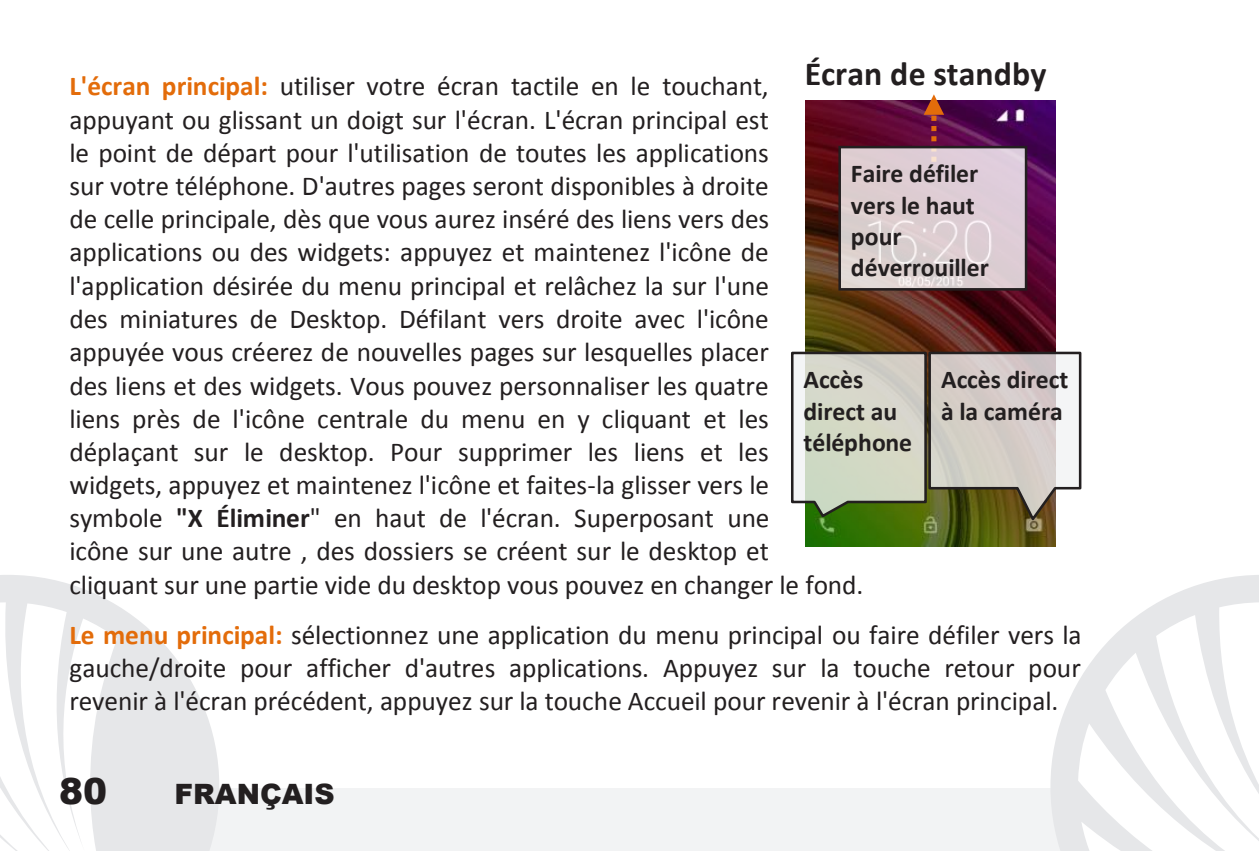
<style>
.page{position:relative;width:1259px;height:851px;background:#fff}
.page>*{position:absolute;margin:0;border:0;box-sizing:border-box;transform-origin:0 0}
.t1{font:900 36px "Arial";color:#231f20}
.t2{font:700 34px "Calibri";letter-spacing:.005em;color:#231f20}
.t3{font:900 28px "Arial";color:#231f20}
.t4{font:27.2px/33.2px "Calibri";letter-spacing:-.005em;color:#231f20}
.t5{font:700 25.6px/31.2px "Calibri";color:#231f20}
.s1{font-weight:700;color:#e36c0a}
.s2{font-weight:700}
</style>
<div class="page">
<div style="left:148px;top:787px;width:931px;height:63px;background:#f2f3f4"></div>
<svg style="left:0;top:575px;width:219px;height:275px;fill:#e6e7e9"></svg>
<svg style="left:1050px;top:575px;width:209px;height:275px"></svg>
<img style="left:805px;top:101px;width:250px;height:445px">
<svg style="left:923px;top:94px;width:21px;height:52px"></svg>
<svg style="left:791px;top:350px;width:291px;height:174px;background:#bba"></svg>
<div style="left:839px;top:147px;width:187px;height:142px;background:#fff;opacity:.8"></div>
<div style="left:838px;top:146px;width:189px;height:144px;border:3px solid #231f20"></div>
<p class="t2" style="left:804px;top:52px;width:243px">Écran de standby</p>
<p class="t4" style="left:69px;top:70px;width:795px"><span class="s1">L'écran principal:</span> utiliser votre écran tactile en le touchant, appuyant ou glissant un doigt sur l'écran. L'écran principal est<br>le point de départ pour l'utilisation de toutes les applications<br>sur votre téléphone. D'autres pages seront disponibles à droite<br>de celle principale, dès que vous aurez inséré des liens vers des applications ou des widgets: appuyez et maintenez l'icône de l'application désirée du menu principal et relâchez la sur l'une<br>des miniatures de Desktop. Défilant vers droite avec l'icône appuyée vous créerez de nouvelles pages sur lesquelles placer<br>des liens et des widgets. Vous pouvez personnaliser les quatre<br>liens près de l'icône centrale du menu en y cliquant et les déplaçant sur le desktop. Pour supprimer les liens et les widgets, appuyez et maintenez l'icône et faites-la glisser vers le symbole <span class="s2">"X Éliminer</span>" en haut de l'écran. Superposant une<br>icône sur une autre , des dossiers se créent sur le desktop et cliquant sur une partie vide du desktop vous pouvez en changer le fond.</p>
<p class="t4" style="left:69px;top:618px;width:1013px;text-align:justify"><span class="s1">Le menu principal:</span> sélectionnez une application du menu principal ou faire défiler vers la gauche/droite pour afficher d'autres applications. Appuyez sur la touche retour pour revenir à l'écran précédent, appuyez sur la touche Accueil pour revenir à l'écran principal.</p>
<p class="t5" style="left:851px;top:158px;width:139px">Faire défiler vers le haut pour déverrouiller</p>
<p class="t5" style="left:803px;top:364px;width:110px">Accès direct au téléphone</p>
<p class="t5" style="left:941px;top:364px;width:129px">Accès direct à la caméra</p>
<h1 class="t1" style="left:59px;top:765px;width:50px">80</h1>
<p class="t3" style="left:174px;top:773px;width:162px">FRANÇAIS</p>
</div>
